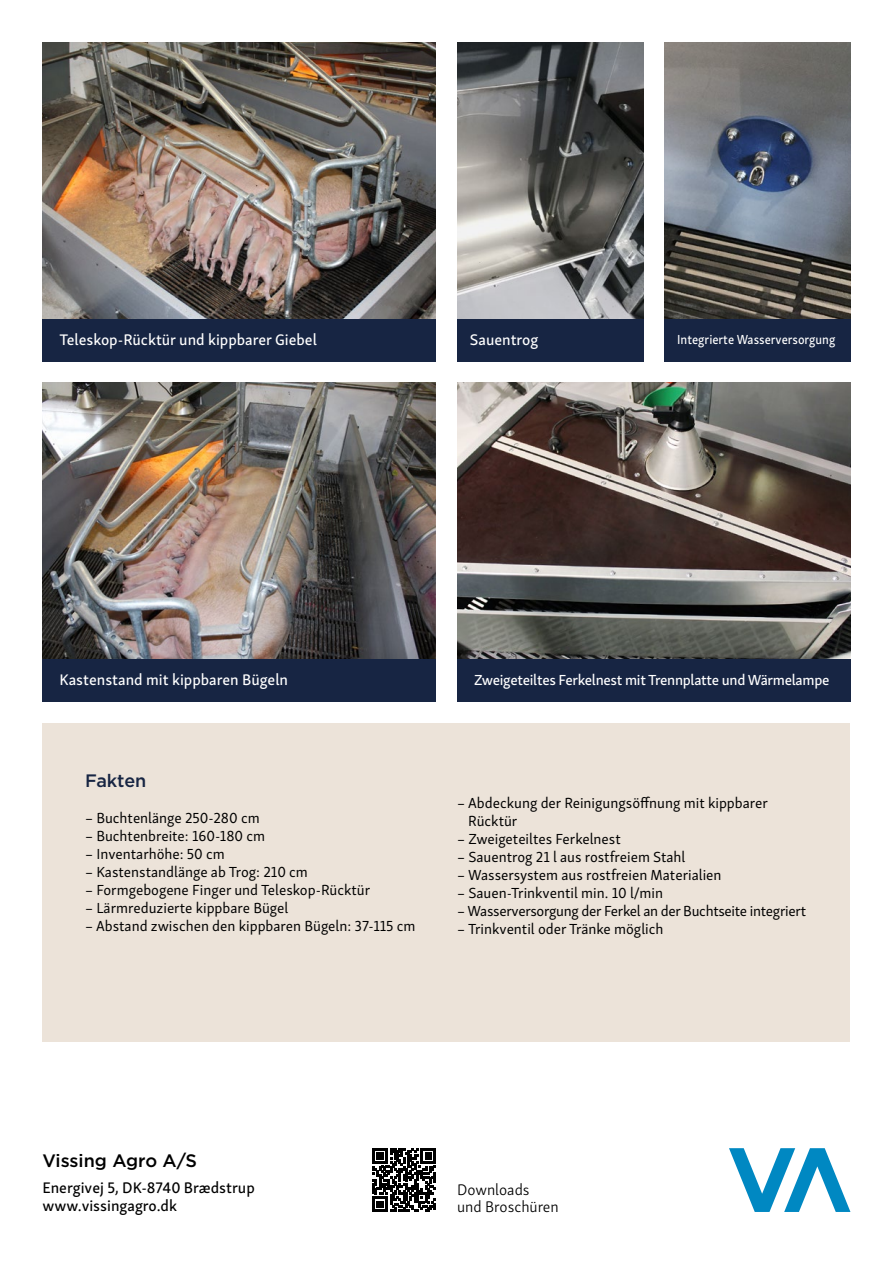
<style>
.page{position:relative;width:893px;height:1263px;background:#fff}
.page>*{position:absolute;margin:0;border:0;box-sizing:border-box;transform-origin:0 0}
.t1{font:500 18px "Gotham";color:#000}
.t2{font:500 18px "Gotham";letter-spacing:-.01em;color:#172543}
.t3{font:15.75px "Skolar Sans Latn Me";color:#fff}
.t4{font:15.75px/18px "Skolar Sans Latn Me";color:#000}
.t5{font:300 15.75px/16.5px "Skolar Sans Latn";color:#000}
.t6{font:15px/18px "Skolar Sans Latn";color:#000}
.t7{font:15px "Skolar Sans Latn";letter-spacing:-.02em;color:#000}
.t8{font:15px "Skolar Sans Latn Me";letter-spacing:-.02em;color:#fff}
.t9{font:13.5px "Skolar Sans Latn Me";color:#fff;scale:.93 1}
</style>
<div class="page">
<div style="left:43px;top:723px;width:807px;height:319px;background:#ece3d9"></div>
<img style="left:457px;top:383px;width:393px;height:276px">
<img style="left:43px;top:383px;width:393px;height:276px">
<div style="left:43px;top:319px;width:393px;height:42px;background:#172543"></div>
<div style="left:457px;top:319px;width:186px;height:42px;background:#172543"></div>
<div style="left:664px;top:319px;width:186px;height:42px;background:#172543"></div>
<div style="left:457px;top:659px;width:393px;height:43px;background:#172543"></div>
<div style="left:43px;top:659px;width:393px;height:43px;background:#172543"></div>
<svg style="left:729px;top:1148px;width:121px;height:64px"></svg>
<svg style="left:372px;top:1148px;width:64px;height:64px"></svg>
<img style="left:43px;top:43px;width:393px;height:276px">
<img style="left:457px;top:43px;width:186px;height:276px">
<img style="left:664px;top:43px;width:186px;height:276px">
<p class="t3" style="left:60px;top:327px;width:259px">Teleskop-Rücktür und kippbarer Giebel</p>
<p class="t3" style="left:470px;top:327px;width:70px">Sauentrog</p>
<p class="t9" style="left:677px;top:329px;width:172px">Integrierte Wasserversorgung</p>
<p class="t3" style="left:60px;top:667px;width:230px">Kastenstand mit kippbaren Bügeln</p>
<p class="t8" style="left:474px;top:668px;width:357px">Zweigeteiltes Ferkelnest mit Trennplatte und Wärmelampe</p>
<p class="t2" style="left:85px;top:770px;width:63px">Fakten</p>
<p class="t6" style="left:85px;top:807px;width:176px">– Buchtenlänge 250-280 cm</p>
<p class="t6" style="left:85px;top:825px;width:182px">– Buchtenbreite: 160-180 cm</p>
<p class="t6" style="left:85px;top:843px;width:141px">– Inventarhöhe: 50 cm</p>
<p class="t6" style="left:85px;top:861px;width:224px">– Kastenstandlänge ab Trog: 210 cm</p>
<p class="t6" style="left:85px;top:879px;width:287px">– Formgebogene Finger und Teleskop-Rücktür</p>
<p class="t6" style="left:85px;top:897px;width:205px">– Lärmreduzierte kippbare Bügel</p>
<p class="t6" style="left:85px;top:915px;width:332px">– Abstand zwischen den kippbaren Bügeln: 37-115 cm</p>
<p class="t6" style="left:468px;top:792px;width:301px;text-indent:-11px">– Abdeckung der Reinigungsöffnung mit kippbarer<br>Rücktür</p>
<p class="t6" style="left:457px;top:828px;width:165px">– Zweigeteiltes Ferkelnest</p>
<p class="t6" style="left:457px;top:846px;width:230px">– Sauentrog 21 l aus rostfreiem Stahl</p>
<p class="t6" style="left:457px;top:864px;width:266px">– Wassersystem aus rostfreien Materialien</p>
<p class="t6" style="left:457px;top:882px;width:208px">– Sauen-Trinkventil min. 10 l/min</p>
<p class="t7" style="left:457px;top:899px;width:350px">– Wasserversorgung der Ferkel an der Buchtseite integriert</p>
<p class="t6" style="left:457px;top:918px;width:208px">– Trinkventil oder Tränke möglich</p>
<p class="t1" style="left:43px;top:1150px;width:156px">Vissing Agro A/S</p>
<p class="t4" style="left:43px;top:1177px;width:214px">Energivej 5, DK-8740 Brædstrup www.vissingagro.dk</p>
<p class="t5" style="left:457px;top:1181px;width:103px">Downloads<br>und Broschüren</p>
</div>
